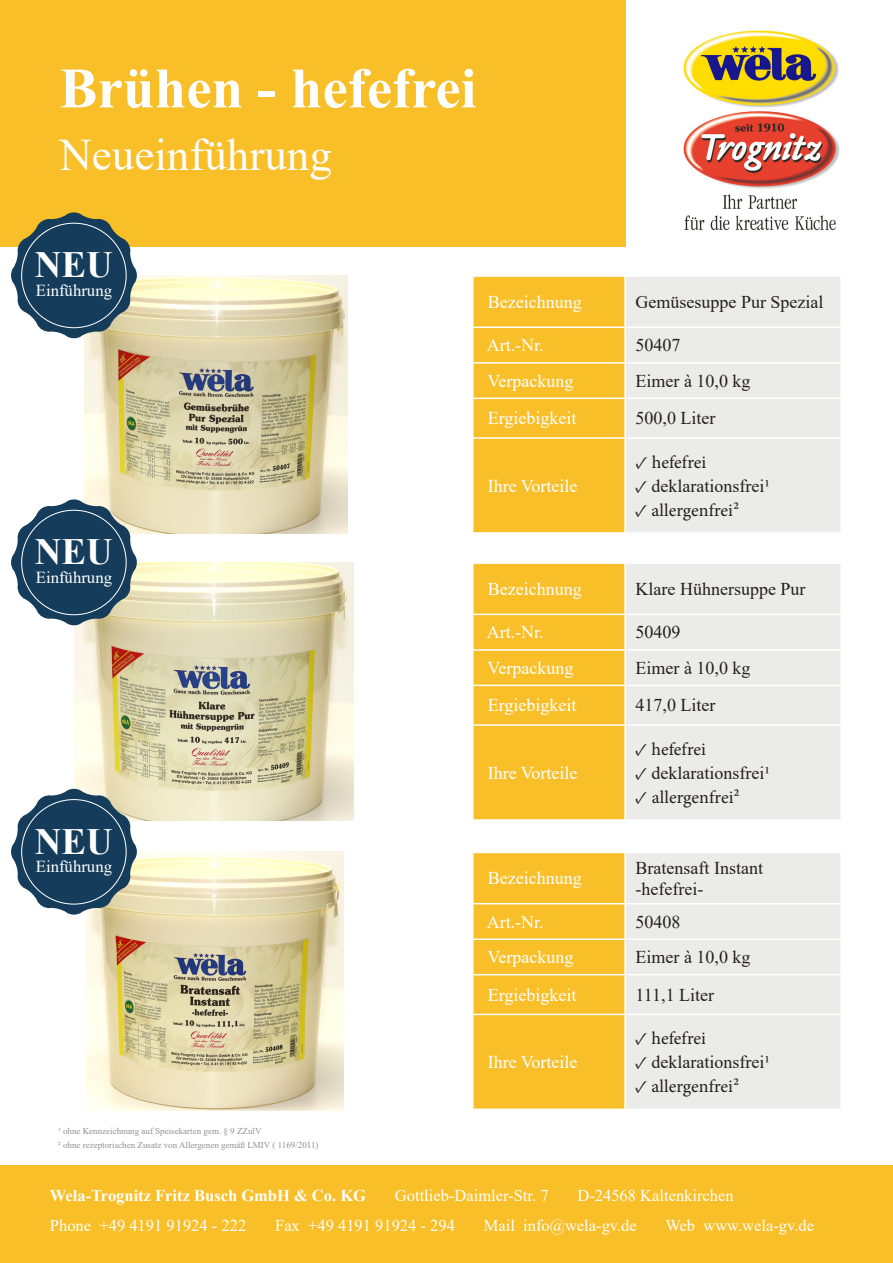
<style>
.page{position:relative;width:893px;height:1263px;background:#fff}
.page>*{position:absolute;margin:0;border:0;box-sizing:border-box;transform-origin:0 0}
.t1{font:700 57px "Times New Roman";color:#fff}
.t2{font:45px "Times New Roman";color:#fff}
.t3{font:700 37.05px "Times New Roman";color:#fff}
.t4{font:18px "Times New Roman";color:#231f20}
.t5{font:18px "Times New Roman";color:#fff}
.t6{font:18px "Minion Pro";color:#231f20}
.t7{font:16.8px "Times New Roman";color:#fff}
.t8{font:16.5px "Times New Roman";color:#fff}
.t9{font:700 16.5px "Times New Roman";color:#fff}
.t10{font:9px "Times New Roman";color:#8f9092}
.s1{font-family:"Minion Pro"}
</style>
<div class="page">
<div style="left:0;top:1165px;width:893px;height:98px;background:#f9bf29"></div>
<div style="left:0;top:0;width:625px;height:247px;background:#f9bf29"></div>
<img style="left:683px;top:30px;width:157px;height:201px">
<img style="left:85px;top:275px;width:262px;height:259px">
<img style="left:75px;top:562px;width:278px;height:259px">
<img style="left:87px;top:852px;width:256px;height:258px">
<div style="left:473px;top:277px;width:151px;height:255px;background:#f9bf29"></div>
<div style="left:626px;top:277px;width:214px;height:255px;background:#ebecea"></div>
<hr style="left:472px;top:327px;width:153px;height:1px;background:#fff">
<hr style="left:625px;top:327px;width:217px;height:1px;background:#fff">
<hr style="left:472px;top:362px;width:153px;height:2px;background:#fff">
<hr style="left:625px;top:362px;width:217px;height:2px;background:#fff">
<hr style="left:472px;top:398px;width:153px;height:1px;background:#fff">
<hr style="left:625px;top:398px;width:217px;height:1px;background:#fff">
<hr style="left:472px;top:437px;width:153px;height:2px;background:#fff">
<hr style="left:625px;top:437px;width:217px;height:2px;background:#fff">
<div style="left:473px;top:564px;width:151px;height:255px;background:#f9bf29"></div>
<div style="left:626px;top:564px;width:214px;height:255px;background:#ebecea"></div>
<hr style="left:472px;top:614px;width:153px;height:1px;background:#fff">
<hr style="left:625px;top:614px;width:217px;height:1px;background:#fff">
<hr style="left:472px;top:649px;width:153px;height:2px;background:#fff">
<hr style="left:625px;top:649px;width:217px;height:2px;background:#fff">
<hr style="left:472px;top:685px;width:153px;height:1px;background:#fff">
<hr style="left:625px;top:685px;width:217px;height:1px;background:#fff">
<hr style="left:472px;top:724px;width:153px;height:2px;background:#fff">
<hr style="left:625px;top:724px;width:217px;height:2px;background:#fff">
<div style="left:473px;top:853px;width:151px;height:255px;background:#f9bf29"></div>
<div style="left:626px;top:853px;width:214px;height:255px;background:#ebecea"></div>
<hr style="left:472px;top:903px;width:153px;height:1px;background:#fff">
<hr style="left:625px;top:903px;width:217px;height:1px;background:#fff">
<hr style="left:472px;top:938px;width:153px;height:2px;background:#fff">
<hr style="left:625px;top:938px;width:217px;height:2px;background:#fff">
<hr style="left:472px;top:974px;width:153px;height:1px;background:#fff">
<hr style="left:625px;top:974px;width:217px;height:1px;background:#fff">
<hr style="left:472px;top:1014px;width:153px;height:1px;background:#fff">
<hr style="left:625px;top:1014px;width:217px;height:1px;background:#fff">
<svg style="left:11px;top:212px;width:127px;height:127px"></svg>
<svg style="left:11px;top:499px;width:127px;height:127px;background:#567181"></svg>
<svg style="left:11px;top:788px;width:127px;height:127px;background:#577181"></svg>
<p class="t1" style="left:59px;top:47px;width:418px">Brühen - hefefrei</p>
<p class="t2" style="left:59px;top:124px;width:274px">Neueinführung</p>
<p class="t3" style="left:35px;top:238px;width:80px">NEU</p>
<p class="t7" style="left:36px;top:278px;width:78px">Einführung</p>
<p class="t3" style="left:35px;top:525px;width:80px">NEU</p>
<p class="t7" style="left:36px;top:565px;width:78px">Einführung</p>
<p class="t3" style="left:35px;top:814px;width:80px">NEU</p>
<p class="t7" style="left:36px;top:855px;width:78px">Einführung</p>
<p class="t10" style="left:58px;top:1124px;width:205px">¹ ohne Kennzeichnung auf Speisekarten gem. § 9 ZZulV</p>
<p class="t10" style="left:58px;top:1139px;width:262px">² ohne rezeptorischen Zusatz von Allergenen gemäß LMIV ( 1169/2011)</p>
<p class="t5" style="left:488px;top:289px;width:95px">Bezeichnung</p>
<p class="t4" style="left:636px;top:289px;width:189px">Gemüsesuppe Pur Spezial</p>
<p class="t5" style="left:487px;top:333px;width:58px">Art.-Nr.</p>
<p class="t4" style="left:636px;top:333px;width:46px">50407</p>
<p class="t5" style="left:487px;top:368px;width:87px">Verpackung</p>
<p class="t4" style="left:636px;top:368px;width:116px">Eimer à 10,0 kg</p>
<p class="t5" style="left:488px;top:406px;width:90px">Ergiebigkeit</p>
<p class="t4" style="left:636px;top:406px;width:81px">500,0 Liter</p>
<p class="t5" style="left:488px;top:473px;width:91px">Ihre Vorteile</p>
<p class="t6" style="left:636px;top:450px;width:72px">✓ hefefrei</p>
<p class="t4" style="left:635px;top:473px;width:136px"><span class="s1">✓</span> deklarationsfrei¹</p>
<p class="t6" style="left:635px;top:498px;width:106px">✓ allergenfrei²</p>
<p class="t5" style="left:488px;top:576px;width:95px">Bezeichnung</p>
<p class="t4" style="left:636px;top:576px;width:171px">Klare Hühnersuppe Pur</p>
<p class="t5" style="left:487px;top:620px;width:58px">Art.-Nr.</p>
<p class="t4" style="left:636px;top:620px;width:46px">50409</p>
<p class="t5" style="left:487px;top:655px;width:87px">Verpackung</p>
<p class="t4" style="left:636px;top:655px;width:116px">Eimer à 10,0 kg</p>
<p class="t5" style="left:488px;top:693px;width:90px">Ergiebigkeit</p>
<p class="t4" style="left:636px;top:693px;width:81px">417,0 Liter</p>
<p class="t5" style="left:488px;top:760px;width:91px">Ihre Vorteile</p>
<p class="t5" style="left:488px;top:866px;width:95px">Bezeichnung</p>
<p class="t6" style="left:635px;top:737px;width:72px">✓ hefefrei</p>
<p class="t4" style="left:635px;top:760px;width:136px"><span class="s1">✓</span> deklarationsfrei¹</p>
<p class="t6" style="left:635px;top:785px;width:106px">✓ allergenfrei²</p>
<p class="t4" style="left:636px;top:855px;width:129px">Bratensaft Instant</p>
<p class="t4" style="left:636px;top:876px;width:69px">-hefefrei-</p>
<p class="t5" style="left:487px;top:909px;width:58px">Art.-Nr.</p>
<p class="t4" style="left:636px;top:909px;width:46px">50408</p>
<p class="t5" style="left:487px;top:944px;width:87px">Verpackung</p>
<p class="t4" style="left:636px;top:944px;width:116px">Eimer à 10,0 kg</p>
<p class="t5" style="left:488px;top:982px;width:90px">Ergiebigkeit</p>
<p class="t4" style="left:636px;top:982px;width:80px">111,1 Liter</p>
<p class="t5" style="left:488px;top:1049px;width:91px">Ihre Vorteile</p>
<p class="t6" style="left:635px;top:1026px;width:72px">✓ hefefrei</p>
<p class="t4" style="left:635px;top:1050px;width:136px"><span class="s1">✓</span> deklarationsfrei¹</p>
<p class="t6" style="left:635px;top:1074px;width:106px">✓ allergenfrei²</p>
<p class="t9" style="left:50px;top:1183px;width:318px">Wela-Trognitz Fritz Busch GmbH &amp; Co. KG</p>
<p class="t8" style="left:395px;top:1183px;width:155px">Gottlieb-Daimler-Str. 7</p>
<p class="t8" style="left:577px;top:1183px;width:158px">D-24568 Kaltenkirchen</p>
<p class="t8" style="left:50px;top:1213px;width:198px">Phone +49 4191 91924 - 222</p>
<p class="t8" style="left:275px;top:1213px;width:181px">Fax +49 4191 91924 - 294</p>
<p class="t8" style="left:484px;top:1213px;width:154px">Mail info@wela-gv.de</p>
<p class="t8" style="left:665px;top:1213px;width:150px">Web www.wela-gv.de</p>
</div>
